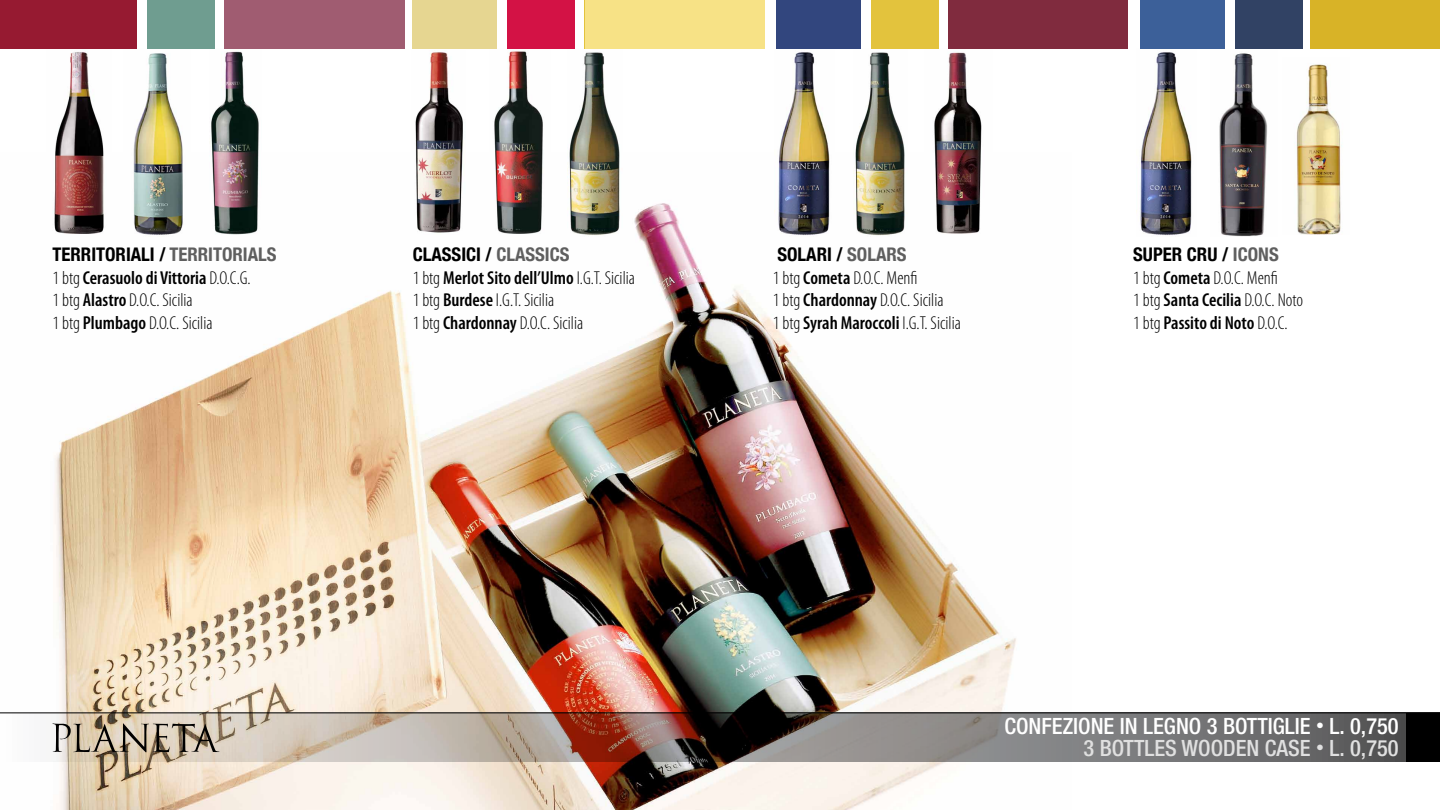
<style>
.page{position:relative;width:1440px;height:810px;background:#fff}
.page>*{position:absolute;margin:0;border:0;box-sizing:border-box;transform-origin:0 0}
.t1{font:500 condensed 22.5px/22.5px "Helvetica Neue";color:#fff;text-align:right}
.t2{font:300 condensed 18.75px/22.5px "Myriad Pro";color:#000}
.t3{font:700 condensed 18.75px "Helvetica Neue";color:#000}
.s1{color:#5f5f5f}
.s2{font-weight:600}
.s3{font-size:15.75px}
.s4{color:#e0e0e0}
.s5{font-size:15.75px;color:#e0e0e0}
</style>
<div class="page">
<img style="left:55px;top:168px;width:961px;height:642px">
<img style="left:54px;top:52px;width:58px;height:184px">
<img style="left:123px;top:53px;width:67px;height:183px">
<img style="left:209px;top:51px;width:53px;height:185px">
<img style="left:412px;top:52px;width:54px;height:183px">
<img style="left:490px;top:50px;width:60px;height:186px">
<img style="left:568px;top:52px;width:54px;height:184px">
<img style="left:774px;top:52px;width:60px;height:184px">
<img style="left:853px;top:52px;width:55px;height:184px">
<img style="left:925px;top:52px;width:67px;height:184px">
<img style="left:1140px;top:52px;width:52px;height:183px">
<img style="left:1219px;top:53px;width:48px;height:184px">
<img style="left:1296px;top:64px;width:46px;height:171px">
<div style="left:412px;top:0;width:85px;height:48px;background:#e6d691"></div>
<div style="left:507px;top:0;width:68px;height:48px;background:#d31245"></div>
<div style="left:585px;top:0;width:180px;height:48px;background:#f7e286"></div>
<div style="left:776px;top:0;width:85px;height:48px;background:#32467e"></div>
<div style="left:871px;top:0;width:68px;height:48px;background:#e3c33d"></div>
<div style="left:948px;top:0;width:180px;height:48px;background:#802b3e"></div>
<div style="left:1140px;top:0;width:84px;height:48px;background:#3c6099"></div>
<div style="left:1235px;top:0;width:67px;height:48px;background:#314264"></div>
<div style="left:1311px;top:0;width:129px;height:48px;background:#d8b327"></div>
<div style="left:0;top:0;width:137px;height:48px;background:#961a31"></div>
<div style="left:147px;top:0;width:68px;height:48px;background:#6f9d90"></div>
<div style="left:225px;top:0;width:180px;height:48px;background:#a05c71"></div>
<svg style="left:0;top:713px;width:1406px;height:49px;background:#918781"></svg>
<div style="left:1406px;top:713px;width:34px;height:49px;background:#000"></div>
<hr style="left:0;top:712px;width:1440px;height:1px;background:#000">
<svg style="left:52px;top:723px;width:167px;height:30px;background:#ab9f8e"></svg>
<p class="t3" style="left:52px;top:243px;width:226px">TERRITORIALI / <span class="s1">TERRITORIALS</span></p>
<p class="t2" style="left:52px;top:266px;width:200px">1 btg <span class="s2">Cerasuolo di Vittoria</span> D.O.C.G.<br>1 btg <span class="s2">Alastro</span> D.O.C. Sicilia<br>1 btg <span class="s2">Plumbago</span> D.O.C. Sicilia</p>
<p class="t3" style="left:413px;top:243px;width:158px">CLASSICI / <span class="s1">CLASSICS</span></p>
<p class="t2" style="left:413px;top:266px;width:224px">1 btg <span class="s2">Merlot Sito dell’Ulmo</span> I.G.T. Sicilia<br>1 btg <span class="s2">Burdese</span> I.G.T. Sicilia<br>1 btg <span class="s2">Chardonnay</span> D.O.C. Sicilia</p>
<p class="t3" style="left:777px;top:243px;width:131px">SOLARI / <span class="s1">SOLARS</span></p>
<p class="t2" style="left:773px;top:266px;width:189px">1 btg <span class="s2">Cometa</span> D.O.C. Menfi<br>1 btg <span class="s2">Chardonnay</span> D.O.C. Sicilia<br>1 btg <span class="s2">Syrah Maroccoli</span> I.G.T. Sicilia</p>
<p class="t3" style="left:1133px;top:243px;width:147px">SUPER CRU / <span class="s1">ICONS</span></p>
<p class="t2" style="left:1133px;top:266px;width:171px">1 btg <span class="s2">Cometa</span> D.O.C. Menfi<br>1 btg <span class="s2">Santa Cecilia</span> D.O.C. Noto<br>1 btg <span class="s2">Passito di Noto</span> D.O.C.</p>
<p class="t1" style="left:1004px;top:714px;width:396px">CONFEZIONE IN LEGNO 3 BOTTIGLIE <span class="s3">•</span> L. 0,750<br><span class="s4">3 BOTTLES WOODEN CASE</span> <span class="s5">•</span> <span class="s4">L. 0,750</span></p>
</div>
